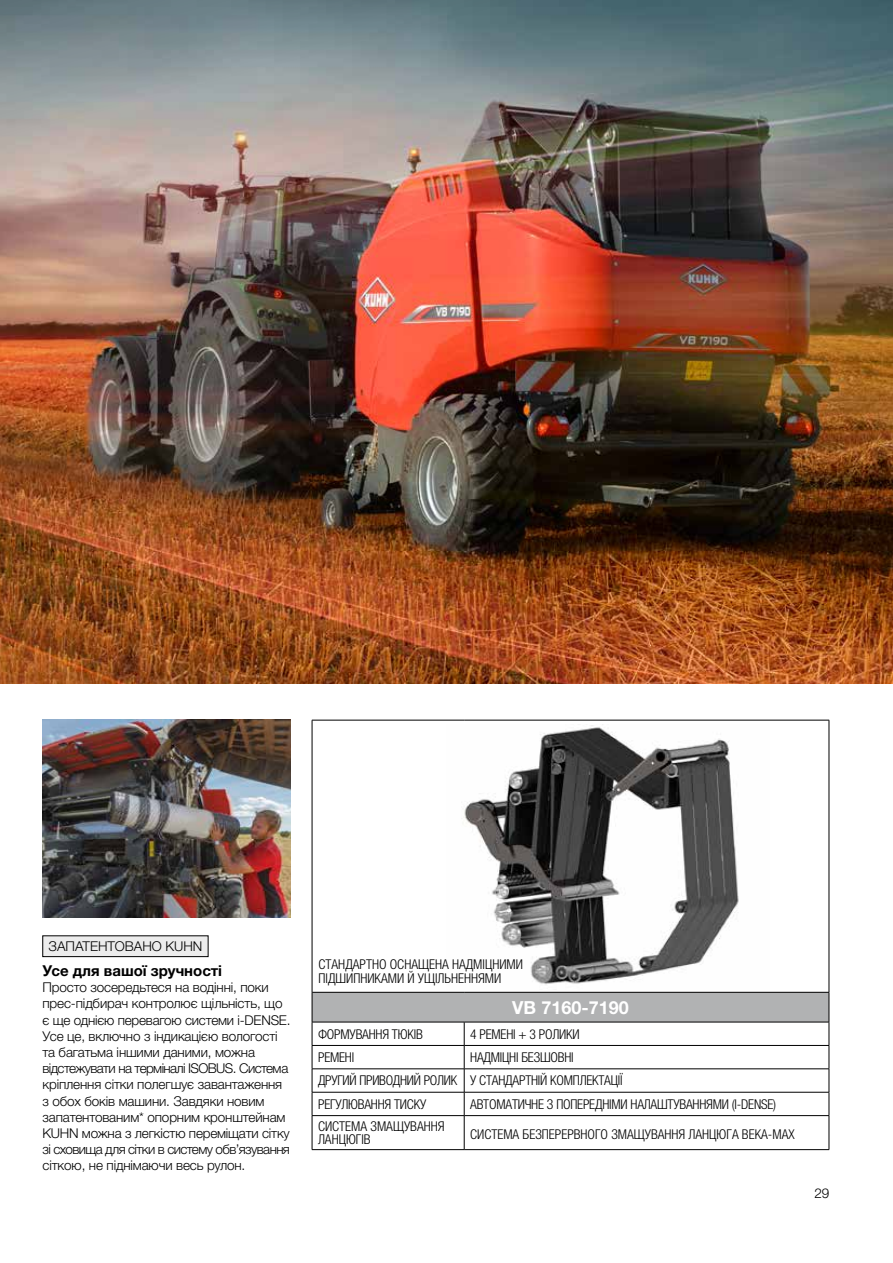
<style>
.page{position:relative;width:893px;height:1263px;background:#fff}
.page>*{position:absolute;margin:0;border:0;box-sizing:border-box;transform-origin:0 0}
.t1{font:700 18px "Helvetica Neue LTW1 G";color:#fff}
.t2{font:700 15px "Helvetica Neue LTW1 G";color:#000}
.t3{font:300 13.5px/16.2px "Helvetica Neue LTW1 G";letter-spacing:-.01em;color:#000}
.t4{font:300 condensed 13.5px/23.4px "Helvetica Neue LTW1 G";letter-spacing:-.015em;color:#000}
</style>
<div class="page">
<img style="left:0;top:405px;width:893px;height:279px">
<img style="left:0;top:0;width:893px;height:405px">
<img style="left:43px;top:720px;width:248px;height:198px">
<div style="left:312px;top:992px;width:517px;height:30px;background:#b1b2b3"></div>
<svg style="left:313px;top:1023px;width:516px;height:126px"></svg>
<hr style="left:312px;top:720px;width:152px;height:1px;background:#000">
<hr style="left:464px;top:720px;width:365px;height:1px;background:#000">
<hr style="left:829px;top:720px;width:1px;height:272px;background:#000">
<hr style="left:312px;top:992px;width:152px;height:1px;background:#000">
<hr style="left:464px;top:992px;width:365px;height:1px;background:#000">
<hr style="left:829px;top:992px;width:1px;height:30px;background:#000">
<hr style="left:312px;top:1022px;width:152px;height:1px;background:#000">
<hr style="left:464px;top:1022px;width:365px;height:1px;background:#000">
<hr style="left:312px;top:1045px;width:152px;height:1px;background:#000">
<hr style="left:464px;top:1045px;width:365px;height:1px;background:#000">
<hr style="left:312px;top:1068px;width:152px;height:1px;background:#000">
<hr style="left:464px;top:1068px;width:365px;height:1px;background:#000">
<hr style="left:312px;top:1092px;width:152px;height:1px;background:#000">
<svg style="left:312px;top:1022px;width:1px;height:93px"></svg>
<hr style="left:464px;top:1092px;width:365px;height:1px;background:#000">
<svg style="left:464px;top:1022px;width:1px;height:93px"></svg>
<svg style="left:829px;top:1022px;width:1px;height:93px"></svg>
<hr style="left:312px;top:1115px;width:152px;height:1px;background:#000">
<hr style="left:312px;top:1116px;width:1px;height:33px;background:#000">
<hr style="left:464px;top:1115px;width:365px;height:1px;background:#000">
<hr style="left:464px;top:1116px;width:1px;height:33px;background:#000">
<hr style="left:829px;top:1116px;width:1px;height:33px;background:#000">
<hr style="left:312px;top:1149px;width:152px;height:1px;background:#000">
<hr style="left:464px;top:1149px;width:365px;height:1px;background:#000">
<hr style="left:312px;top:720px;width:1px;height:272px;background:#000">
<hr style="left:312px;top:992px;width:1px;height:30px;background:#000">
<img style="left:461px;top:725px;width:278px;height:260px">
<div style="left:43px;top:936px;width:165px;height:21px;background:#ececec"></div>
<div style="left:43px;top:935px;width:165px;height:22px;border:1px solid #000"></div>
<p class="t3" style="left:49px;top:938px;width:155px">ЗАПАТЕНТОВАНО KUHN</p>
<p class="t2" style="left:43px;top:961px;width:181px">Усе для вашої зручності</p>
<p class="t3" style="left:43px;top:979px;width:250px">Просто зосередьтеся на водінні, поки прес-підбирач контролює щільність, що є ще однією перевагою системи i-DENSE.<br>Усе це, включно з індикацією вологості та багатьма іншими даними, можна відстежувати на терміналі ISOBUS. Система кріплення сітки полегшує завантаження з обох боків машини. Завдяки новим запатентованим* опорним кронштейнам KUHN можна з легкістю переміщати сітку зі сховища для сітки в систему обв’язування сіткою, не піднімаючи весь рулон.</p>
<p class="t4" style="left:319px;top:958px;width:206px;line-height:13.5px">СТАНДАРТНО ОСНАЩЕНА НАДМІЦНИМИ<br>ПІДШИПНИКАМИ Й УЩІЛЬНЕННЯМИ</p>
<h1 class="t1" style="left:512px;top:996px;width:118px">VB 7160-7190</h1>
<p class="t4" style="left:318px;top:1022px;width:106px">ФОРМУВАННЯ ТЮКІВ</p>
<p class="t4" style="left:470px;top:1022px;width:111px">4 РЕМЕНІ + 3 РОЛИКИ</p>
<p class="t4" style="left:318px;top:1045px;width:38px">РЕМЕНІ</p>
<p class="t4" style="left:318px;top:1045px;width:306px;text-indent:152px">НАДМІЦНІ БЕЗШОВНІ<br>ДРУГИЙ ПРИВОДНИЙ РОЛИК У СТАНДАРТНІЙ КОМПЛЕКТАЦІЇ<br>РЕГУЛЮВАННЯ ТИСКУ</p>
<p class="t4" style="left:470px;top:1092px;width:307px">АВТОМАТИЧНЕ З ПОПЕРЕДНІМИ НАЛАШТУВАННЯМИ (I-DENSE)</p>
<p class="t4" style="left:318px;top:1119px;width:128px;line-height:13.5px">СИСТЕМА ЗМАЩУВАННЯ<br>ЛАНЦЮГІВ</p>
<p class="t4" style="left:470px;top:1122px;width:326px">СИСТЕМА БЕЗПЕРЕРВНОГО ЗМАЩУВАННЯ ЛАНЦЮГА BEKA-MAX</p>
<p class="t3" style="left:814px;top:1185px;width:16px">29</p>
</div>
